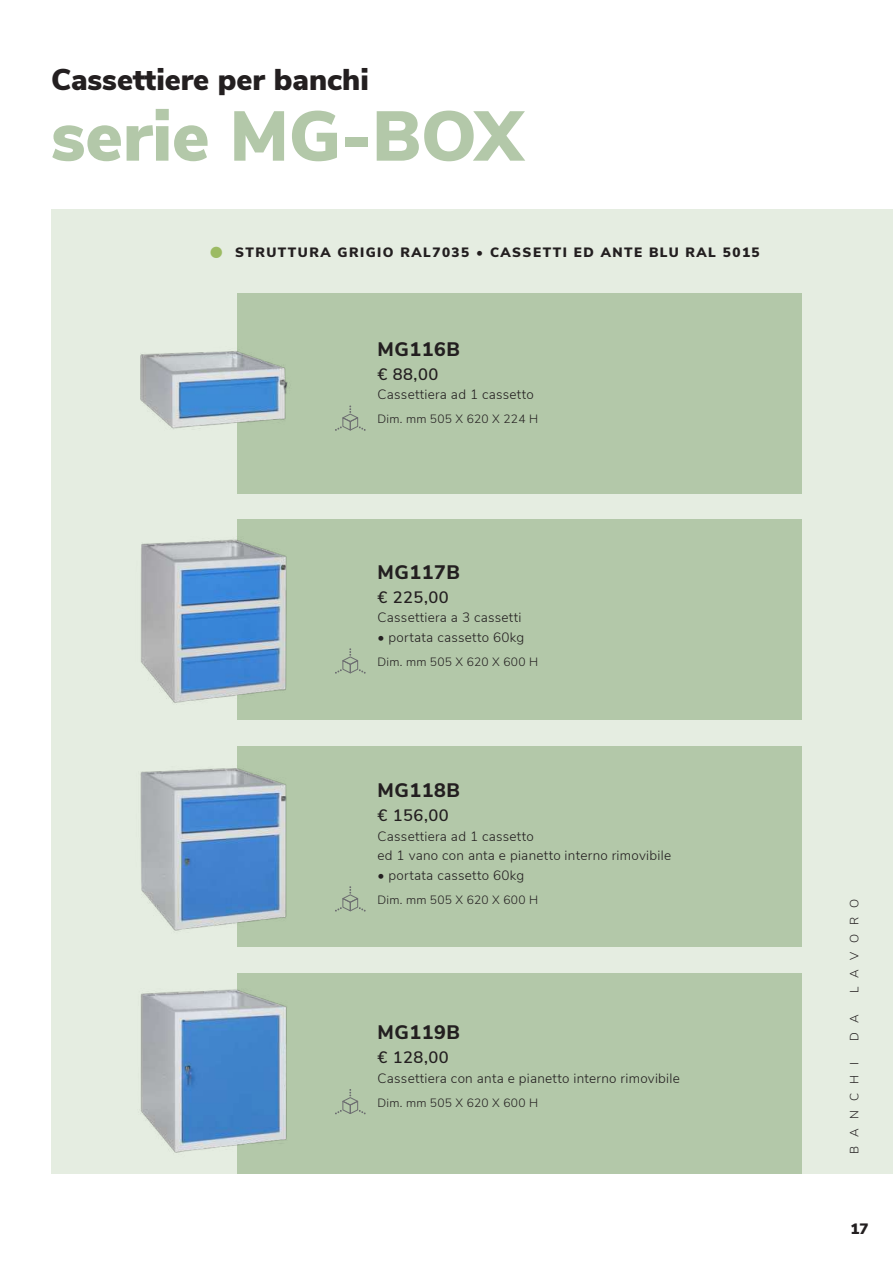
<style>
.page{position:relative;width:893px;height:1263px;background:#fff}
.page>*{position:absolute;margin:0;border:0;box-sizing:border-box;transform-origin:0 0}
.t1{font:900 70.2px "Nunito Sans";color:#b3c8a9}
.t2{font:900 30px "Nunito Sans";color:#231f20}
.t3{font:800 19.5px "Nunito Sans";letter-spacing:.03em;color:#231f20}
.t4{font:600 16.5px "Nunito Sans";letter-spacing:.03em;color:#231f20}
.t5{font:900 15px "Nunito Sans";color:#231f20}
.t6{font:300 13.5px/19.5px "Nunito Sans";letter-spacing:.02em;color:#231f20}
.t7{font:900 13.5px "Nunito Sans";letter-spacing:.11em;color:#231f20}
.t8{font:300 12px "Nunito Sans";letter-spacing:.02em;color:#231f20}
.s1{font-size:31.5px;color:#9cbb63}
</style>
<div class="page">
<div style="left:51px;top:209px;width:842px;height:965px;background:#e5ede1"></div>
<div style="left:237px;top:293px;width:564px;height:200px;background:#b3c8a9"></div>
<div style="left:237px;top:520px;width:564px;height:200px;background:#b3c8a9"></div>
<div style="left:237px;top:746px;width:564px;height:201px;background:#b3c8a9"></div>
<div style="left:237px;top:973px;width:564px;height:201px;background:#b3c8a9"></div>
<svg style="left:335px;top:406px;width:31px;height:25px"></svg>
<svg style="left:335px;top:648px;width:31px;height:26px"></svg>
<svg style="left:335px;top:886px;width:31px;height:25px"></svg>
<svg style="left:335px;top:1089px;width:31px;height:25px"></svg>
<img style="left:140px;top:351px;width:150px;height:78px">
<img style="left:141px;top:539px;width:146px;height:164px">
<img style="left:140px;top:768px;width:147px;height:163px">
<img style="left:140px;top:989px;width:147px;height:164px">
<h2 class="t2" style="left:51px;top:68px;width:319px">Cassettiere per banchi</h2>
<h1 class="t1" style="left:51px;top:109px;width:474px">serie MG-BOX</h1>
<p class="t7" style="left:208px;top:247px;width:553px"><span class="s1">•</span> STRUTTURA GRIGIO RAL7035 • CASSETTI ED ANTE BLU RAL 5015</p>
<h3 class="t3" style="left:378px;top:341px;width:84px">MG116B</h3>
<p class="t4" style="left:378px;top:368px;width:62px">€ 88,00</p>
<p class="t6" style="left:378px;top:386px;width:158px">Cassettiera ad 1 cassetto</p>
<p class="t8" style="left:378px;top:414px;width:162px">Dim. mm 505 X 620 X 224 H</p>
<h3 class="t3" style="left:378px;top:564px;width:84px">MG117B</h3>
<p class="t4" style="left:378px;top:591px;width:73px">€ 225,00</p>
<p class="t6" style="left:378px;top:609px;width:145px">Cassettiera a 3 cassetti</p>
<p class="t6" style="left:378px;top:628px;width:148px">• portata cassetto 60kg</p>
<p class="t8" style="left:378px;top:657px;width:162px">Dim. mm 505 X 620 X 600 H</p>
<h3 class="t3" style="left:378px;top:782px;width:84px">MG118B</h3>
<p class="t4" style="left:378px;top:810px;width:73px">€ 156,00</p>
<p class="t6" style="left:378px;top:827px;width:295px">Cassettiera ad 1 cassetto<br>ed 1 vano con anta e pianetto interno rimovibile</p>
<p class="t6" style="left:378px;top:866px;width:148px">• portata cassetto 60kg</p>
<p class="t8" style="left:378px;top:895px;width:162px">Dim. mm 505 X 620 X 600 H</p>
<h3 class="t3" style="left:378px;top:1024px;width:84px">MG119B</h3>
<p class="t4" style="left:378px;top:1051px;width:73px">€ 128,00</p>
<p class="t6" style="left:378px;top:1069px;width:304px">Cassettiera con anta e pianetto interno rimovibile</p>
<p class="t8" style="left:378px;top:1098px;width:162px">Dim. mm 505 X 620 X 600 H</p>
<p class="t8" style="left:849px;top:993px;width:96px;rotate:-90deg">LAVORO</p>
<p class="t8" style="left:849px;top:1041px;width:28px;rotate:-90deg">D A</p>
<p class="t8" style="left:849px;top:1154px;width:93px;rotate:-90deg">BANCHI</p>
<p class="t5" style="left:850px;top:1222px;width:19px">17</p>
</div>
